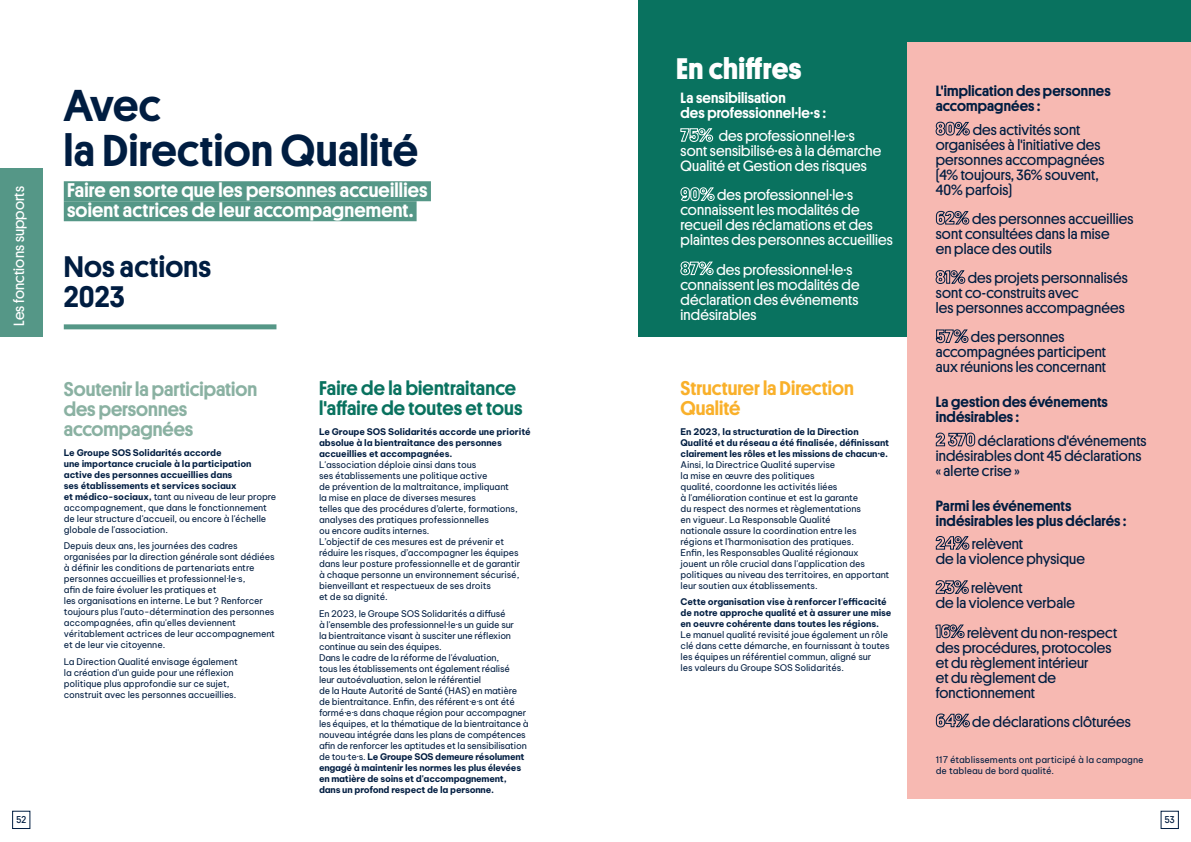
<style>
.page{position:relative;width:1191px;height:842px;background:#fff}
.page>*{position:absolute;margin:0;border:0;box-sizing:border-box;transform-origin:0 0}
.t1{font:500 45px/45px "Platform";letter-spacing:.01em;color:#001d41}
.t2{font:500 30px/30px "Platform";letter-spacing:.01em;color:#001d41}
.t3{font:700 30px "Platform";letter-spacing:.01em;color:#fff}
.t4{font:500 20px/20px "Platform";letter-spacing:.01em;color:#fff}
.t5{font:500 20px/20px "Platform";color:#8ab1a2}
.t6{font:500 20px/20px "Platform";letter-spacing:.01em;color:#09725f}
.t7{font:500 20px/20px "Platform";color:#f9b02a}
.t8{font:15px/15px "Platform";letter-spacing:.01em;color:#001d41}
.t9{font:15px/15px "Platform";letter-spacing:.01em;color:#fff}
.t10{font:500 15px/15px "Platform";letter-spacing:.01em;color:#001d41}
.t11{font:500 15px/15px "Platform";letter-spacing:.01em;color:#fff}
.t12{font:10px "Platform";color:#001d41}
.t13{font:9px/11px "Be Vietnam Pro";letter-spacing:-.01em;color:#001d41}
.t14{font:700 9px/11px "Be Vietnam Pro";letter-spacing:-.01em;color:#001d41}
.s1{font-weight:400}
.s2{font-weight:700}
.s3{font-weight:700;font-size:18px}
</style>
<div class="page">
<div style="left:638px;top:0;width:553px;height:337px;background:#09725f"></div>
<div style="left:907px;top:42px;width:284px;height:757px;background:#f7b9b2"></div>
<div style="left:64px;top:181px;width:367px;height:20px;background:#559787"></div>
<div style="left:64px;top:201px;width:352px;height:20px;background:#559787"></div>
<div style="left:64px;top:324px;width:212px;height:5px;background:#559787"></div>
<div style="left:0;top:168px;width:42px;height:169px;background:#559787"></div>
<div style="left:1161px;top:811px;width:17px;height:18px;border:1px solid #001d41"></div>
<div style="left:12px;top:811px;width:18px;height:18px;border:1px solid #001d41"></div>
<h3 class="t9" style="left:11px;top:326px;width:141px;rotate:-90deg">Les fonctions supports</h3>
<h1 class="t1" style="left:64px;top:80px;width:356px">Avec<br>la Direction Qualité</h1>
<h3 class="t4" style="left:67px;top:179px;width:362px">Faire en sorte que les personnes accueillies soient actrices de leur accompagnement.</h3>
<h2 class="t2" style="left:64px;top:250px;width:149px">Nos actions<br>2023</h2>
<h3 class="t5" style="left:64px;top:378px;width:195px">Soutenir la participation des personnes accompagnées</h3>
<p class="t14" style="left:64px;top:446px;width:214px">Le Groupe SOS Solidarités accorde<br>une importance cruciale à la participation active des personnes accueillies dans<br>ses établissements et services sociaux<br>et médico-sociaux, <span class="s1">tant au niveau de leur propre accompagnement, que dans le fonctionnement de leur structure d'accueil, ou encore à l'échelle globale de l'association.</span></p>
<p class="t13" style="left:64px;top:540px;width:213px">Depuis deux ans, les journées des cadres organisées par la direction générale sont dédiées à définir les conditions de partenariats entre personnes accueillies et professionnel·le·s,<br>afin de faire évoluer les pratiques et<br>les organisations en interne. Le but ? Renforcer toujours plus l'auto-détermination des personnes accompagnées, afin qu'elles deviennent véritablement actrices de leur accompagnement et de leur vie citoyenne.</p>
<p class="t13" style="left:64px;top:655px;width:176px">La Direction Qualité envisage également la création d'un guide pour une réflexion politique plus approfondie sur ce sujet, construit avec les personnes accueillies.</p>
<h3 class="t6" style="left:319px;top:377px;width:205px">Faire de la bientraitance l'affaire de toutes et tous</h3>
<p class="t14" style="left:319px;top:425px;width:213px">Le Groupe SOS Solidarités accorde une priorité absolue à la bientraitance des personnes accueillies et accompagnées.</p>
<p class="t13" style="left:319px;top:458px;width:203px">L'association déploie ainsi dans tous<br>ses établissements une politique active<br>de prévention de la maltraitance, impliquant<br>la mise en place de diverses mesures<br>telles que des procédures d’alerte, formations, analyses des pratiques professionnelles<br>ou encore audits internes.<br>L’objectif de ces mesures est de prévenir et réduire les risques, d’accompagner les équipes dans leur posture professionnelle et de garantir à chaque personne un environnement sécurisé, bienveillant et respectueux de ses droits<br>et de sa dignité.</p>
<p class="t13" style="left:319px;top:607px;width:211px">En 2023, le Groupe SOS Solidarités a diffusé<br>à l'ensemble des professionnel·le·s un guide sur<br>la bientraitance visant à susciter une réflexion continue au sein des équipes.<br>Dans le cadre de la réforme de l'évaluation,<br>tous les établissements ont également réalisé<br>leur autoévaluation, selon le référentiel<br>de la Haute Autorité de Santé (HAS) en matière de bientraitance. Enfin, des référent·e·s ont été formé·e·s dans chaque région pour accompagner les équipes, et la thématique de la bientraitance à nouveau intégrée dans les plans de compétences afin de renforcer les aptitudes et la sensibilisation de tou·te·s. <span class="s2">Le Groupe SOS demeure résolument engagé à maintenir les normes les plus élevées en matière de soins et d'accompagnement, dans un profond respect de la personne.</span></p>
<h2 class="t3" style="left:676px;top:47px;width:127px">En chiffres</h2>
<h3 class="t11" style="left:680px;top:89px;width:147px">La sensibilisation<br>des professionnel·le·s :</h3>
<h3 class="t9" style="left:680px;top:128px;width:202px"><span class="s3">75%</span> des professionnel·le·s sont sensibilisé·es à la démarche<br>Qualité et Gestion des risques</h3>
<h3 class="t9" style="left:680px;top:187px;width:214px"><span class="s3">90%</span> des professionnel·le·s connaissent les modalités de recueil des réclamations et des plaintes des personnes accueillies</h3>
<h3 class="t9" style="left:680px;top:261px;width:180px"><span class="s3">87%</span> des professionnel·le·s connaissent les modalités de déclaration des événements indésirables</h3>
<h3 class="t7" style="left:680px;top:377px;width:175px">Structurer la Direction<br>Qualité</h3>
<p class="t14" style="left:680px;top:425px;width:210px">En 2023, la structuration de la Direction<br>Qualité et du réseau a été finalisée, définissant clairement les rôles et les missions de chacun·e.</p>
<p class="t13" style="left:680px;top:458px;width:210px">Ainsi, la Directrice Qualité supervise<br>la mise en œuvre des politiques<br>qualité, coordonne les activités liées<br>à l'amélioration continue et est la garante<br>du respect des normes et règlementations<br>en vigueur. La Responsable Qualité<br>nationale assure la coordination entre les régions et l'harmonisation des pratiques.<br>Enfin, les Responsables Qualité régionaux<br>jouent un rôle crucial dans l'application des politiques au niveau des territoires, en apportant leur soutien aux établissements.</p>
<p class="t14" style="left:680px;top:596px;width:212px">Cette organisation vise à renforcer l'efficacité de notre approche qualité et à assurer une mise en oeuvre cohérente dans toutes les régions.</p>
<p class="t13" style="left:680px;top:629px;width:211px">Le manuel qualité revisité joue également un rôle clé dans cette démarche, en fournissant à toutes les équipes un référentiel commun, aligné sur<br>les valeurs du Groupe SOS Solidarités.</p>
<h3 class="t10" style="left:935px;top:83px;width:176px">L'implication des personnes accompagnées :</h3>
<h3 class="t8" style="left:935px;top:121px;width:170px"><span class="s3">80%</span> des activités sont organisées à l'initiative des personnes accompagnées (4% toujours, 36% souvent,<br>40% parfois)</h3>
<h3 class="t8" style="left:935px;top:210px;width:199px"><span class="s3">62%</span> des personnes accueillies sont consultées dans la mise<br>en place des outils</h3>
<h3 class="t8" style="left:935px;top:270px;width:193px"><span class="s3">81%</span> des projets personnalisés sont co-construits avec<br>les personnes accompagnées</h3>
<h3 class="t8" style="left:935px;top:329px;width:172px"><span class="s3">57%</span> des personnes accompagnées participent aux réunions les concernant</h3>
<h3 class="t10" style="left:935px;top:394px;width:174px">La gestion des événements indésirables :</h3>
<h3 class="t8" style="left:935px;top:432px;width:212px"><span class="s3">2 370</span> déclarations d'événements indésirables dont 45 déclarations « alerte crise »</h3>
<h3 class="t10" style="left:935px;top:497px;width:192px">Parmi les événements indésirables les plus déclarés :</h3>
<h3 class="t8" style="left:935px;top:535px;width:151px"><span class="s3">24%</span> relèvent<br>de la violence physique</h3>
<h3 class="t8" style="left:935px;top:580px;width:141px"><span class="s3">23%</span> relèvent<br>de la violence verbale</h3>
<h3 class="t8" style="left:935px;top:624px;width:183px"><span class="s3">16%</span> relèvent du non-respect des procédures, protocoles et du règlement intérieur<br>et du règlement de fonctionnement</h3>
<h3 class="t8" style="left:935px;top:713px;width:197px"><span class="s3">64%</span> de déclarations clôturées</h3>
<p class="t13" style="left:935px;top:753px;width:209px">117 établissements ont participé à la campagne de tableau de bord qualité.</p>
<p class="t12" style="left:16px;top:812px;width:11px">52</p>
<p class="t12" style="left:1164px;top:812px;width:11px">53</p>
</div>
